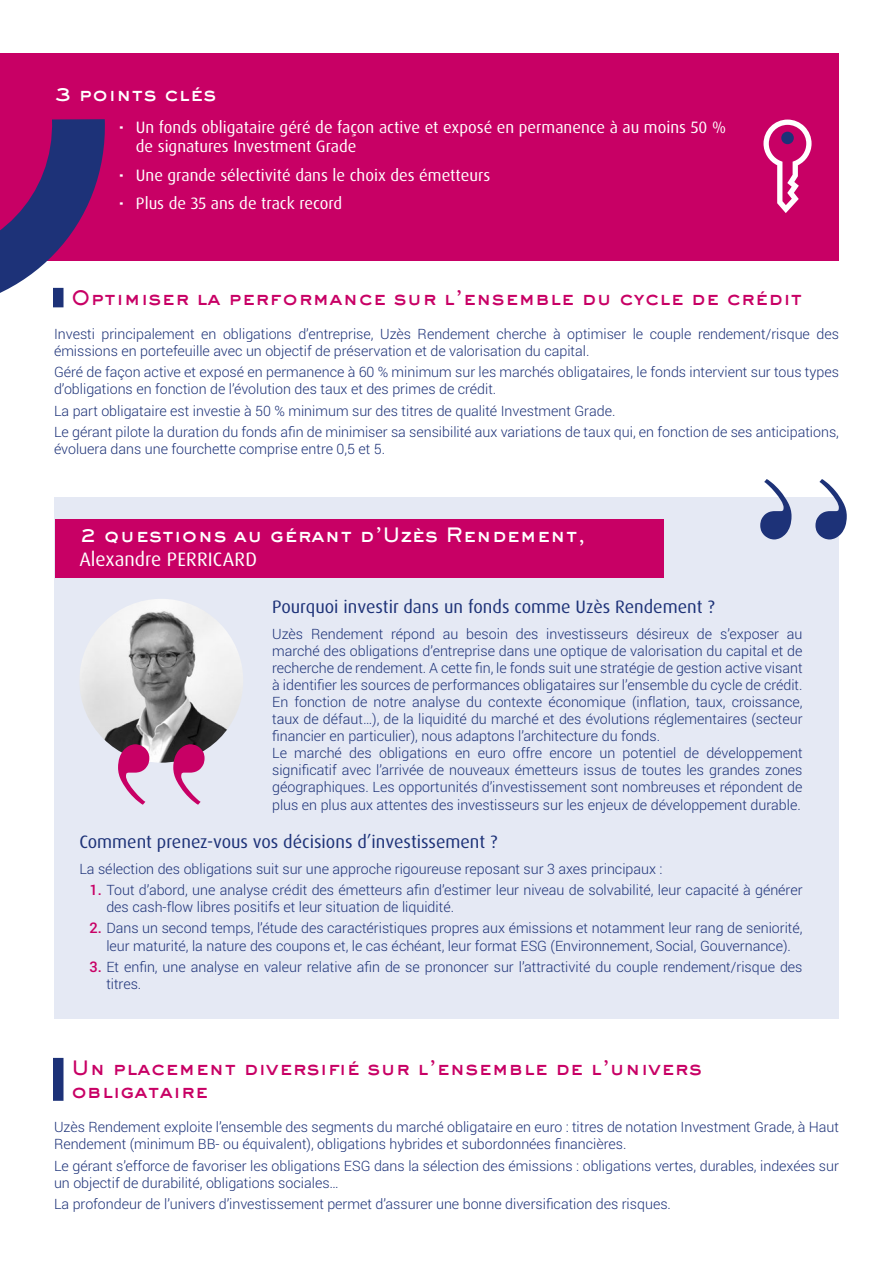
<style>
.page{position:relative;width:893px;height:1263px;background:#fff}
.page>*{position:absolute;margin:0;border:0;box-sizing:border-box;transform-origin:0 0}
.t1{font:800 19.5px/23.4px "Sackers Gothic Std";color:#c80065}
.t2{font:800 19.5px "Sackers Gothic Std";color:#fff}
.t3{font:19.5px "Dax Pro";letter-spacing:.005em;color:#fff}
.t4{font:18px "Dax Pro";color:#1d3278}
.t5{font:16.5px/19.8px "Dax Pro";color:#fff}
.t6{font:300 14.25px/17.1px "Roboto";color:#1d3278}
.s1{font-family:"Roboto";font-weight:900}
.s2{font-weight:500;font-size:14.7px;color:#c80065}
</style>
<div class="page">
<div style="left:53px;top:1058px;width:11px;height:43px;background:#1d3278"></div>
<div style="left:0;top:54px;width:839px;height:207px;background:#c80065"></div>
<svg style="left:0;top:53px;width:108px;height:255px"></svg>
<svg style="left:763px;top:120px;width:48px;height:93px"></svg>
<div style="left:781px;top:132px;width:13px;height:12px;background:#1d3278;border-radius:50%"></div>
<div style="left:54px;top:497px;width:785px;height:522px;background:#e5e9f4"></div>
<div style="left:55px;top:519px;width:609px;height:58px;background:#c80065"></div>
<img style="left:79px;top:599px;width:164px;height:164px;border-radius:82px">
<svg style="left:760px;top:479px;width:87px;height:60px"></svg>
<svg style="left:118px;top:744px;width:87px;height:61px"></svg>
<h1 class="t2" style="left:54px;top:81px;width:164px">3 points clés</h1>
<p class="t5" style="left:136px;top:117px;width:592px;text-indent:-17px"><span class="s1">·</span> Un fonds obligataire géré de façon active et exposé en permanence à au moins 50 % de signatures Investment Grade</p>
<p class="t5" style="left:119px;top:161px;width:373px;line-height:28.3px"><span class="s1">·</span> Une grande sélectivité dans le choix des émetteurs <span class="s1">·</span> Plus de 35 ans de track record</p>
<h1 class="t1" style="left:71px;top:285px;width:733px">Optimiser la performance sur l’ensemble du cycle de crédit</h1>
<p class="t6" style="left:54px;top:325px;width:786px">Investi principalement en obligations d’entreprise, Uzès Rendement cherche à optimiser le couple rendement/risque des émissions en portefeuille avec un objectif de préservation et de valorisation du capital.</p>
<p class="t6" style="left:54px;top:363px;width:786px">Géré de façon active et exposé en permanence à 60 % minimum sur les marchés obligataires, le fonds intervient sur tous types d’obligations en fonction de l’évolution des taux et des primes de crédit.</p>
<p class="t6" style="left:54px;top:400px;width:786px;line-height:21.3px">La part obligataire est investie à 50 % minimum sur des titres de qualité Investment Grade.<br>Le gérant pilote la duration du fonds afin de minimiser sa sensibilité aux variations de taux qui, en fonction de ses anticipations,</p>
<p class="t6" style="left:54px;top:440px;width:333px">évoluera dans une fourchette comprise entre 0,5 et 5.</p>
<h1 class="t2" style="left:79px;top:522px;width:507px">2 questions au gérant d’Uzès Rendement,</h1>
<h1 class="t3" style="left:79px;top:546px;width:179px">Alexandre PERRICARD</h1>
<p class="t4" style="left:272px;top:595px;width:444px">Pourquoi investir dans un fonds comme Uzès Rendement ?</p>
<p class="t6" style="left:272px;top:624px;width:532px">Uzès Rendement répond au besoin des investisseurs désireux de s’exposer au marché des obligations d’entreprise dans une optique de valorisation du capital et de recherche de rendement. A cette fin, le fonds suit une stratégie de gestion active visant à identifier les sources de performances obligataires sur l’ensemble du cycle de crédit.<br>En fonction de notre analyse du contexte économique (inflation, taux, croissance, taux de défaut…), de la liquidité du marché et des évolutions réglementaires (secteur financier en particulier), nous adaptons l’architecture du fonds.<br>Le marché des obligations en euro offre encore un potentiel de développement significatif avec l’arrivée de nouveaux émetteurs issus de toutes les grandes zones géographiques. Les opportunités d’investissement sont nombreuses et répondent de plus en plus aux attentes des investisseurs sur les enjeux de développement durable.</p>
<p class="t4" style="left:79px;top:830px;width:420px">Comment prenez-vous vos décisions d’investissement ?</p>
<p class="t6" style="left:79px;top:859px;width:585px">La sélection des obligations suit sur une approche rigoureuse reposant sur 3 axes principaux :</p>
<p class="t6" style="left:106px;top:881px;width:698px;text-indent:-17px"><span class="s2">1.</span> Tout d’abord, une analyse crédit des émetteurs afin d’estimer leur niveau de solvabilité, leur capacité à générer des cash-flow libres positifs et leur situation de liquidité.</p>
<p class="t6" style="left:89px;top:919px;width:715px;text-align:center"><span class="s2">2.</span> Dans un second temps, l’étude des caractéristiques propres aux émissions et notamment leur rang de seniorité, leur maturité, la nature des coupons et, le cas échéant, leur format ESG (Environnement, Social, Gouvernance).</p>
<p class="t6" style="left:106px;top:958px;width:698px;text-indent:-17px"><span class="s2">3.</span> Et enfin, une analyse en valeur relative afin de se prononcer sur l’attractivité du couple rendement/risque des titres.</p>
<h1 class="t1" style="left:71px;top:1055px;width:633px">Un placement diversifié sur l’ensemble de l’univers obligataire</h1>
<p class="t6" style="left:54px;top:1118px;width:786px">Uzès Rendement exploite l’ensemble des segments du marché obligataire en euro : titres de notation Investment Grade, à Haut<br>Rendement (minimum BB- ou équivalent), obligations hybrides et subordonnées financières.</p>
<p class="t6" style="left:54px;top:1157px;width:786px">Le gérant s’efforce de favoriser les obligations ESG dans la sélection des émissions : obligations vertes, durables, indexées sur un objectif de durabilité, obligations sociales…</p>
<p class="t6" style="left:54px;top:1195px;width:618px">La profondeur de l’univers d’investissement permet d’assurer une bonne diversification des risques.</p>
</div>
